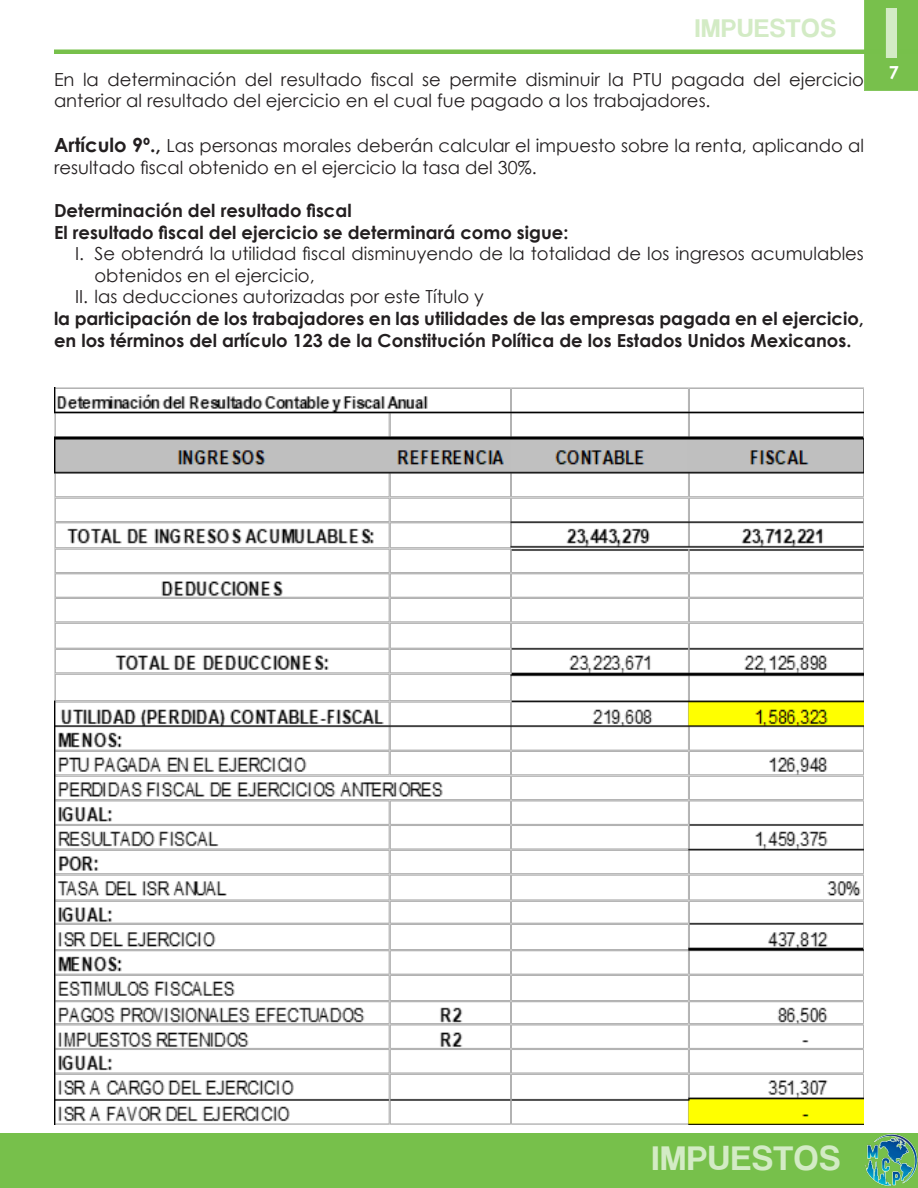
<style>
.page{position:relative;width:918px;height:1188px;background:#fff}
.page>*{position:absolute;margin:0;border:0;box-sizing:border-box;transform-origin:0 0}
.t1{font:75px "Coolvetica Rg";color:#d3ebc5}
.t2{font:36px "Coolvetica Rg";letter-spacing:.05em;color:#d3ebc5}
.t3{font:27px "Coolvetica Rg";letter-spacing:.05em;color:#d3ebc5}
.t4{font:18px/21.6px "Century Gothic";color:#231f20}
.t5{font:700 18px/21.6px "Century Gothic";color:#231f20}
.t6{font:700 18px "Century Gothic";color:#fff}
.s1{font-weight:700;font-size:19.5px}
</style>
<div class="page">
<div style="left:0;top:1134px;width:918px;height:54px;background:#77c04b"></div>
<hr style="left:54px;top:50px;width:864px;height:4px;background:#77c04b">
<img style="left:865px;top:1134px;width:53px;height:53px">
<div style="left:865px;top:0;width:53px;height:90px;background:#77c04b"></div>
<img style="left:54px;top:387px;width:810px;height:738px">
<h3 class="t3" style="left:695px;top:12px;width:142px">IMPUESTOS</h3>
<h1 class="t1" style="left:884px;top:-11px;width:16px">I</h1>
<p class="t6" style="left:889px;top:59px;width:12px">7</p>
<p class="t4" style="left:54px;top:68px;width:812px">En la determinación del resultado fiscal se permite disminuir la PTU pagada del ejercicio anterior al resultado del ejercicio en el cual fue pagado a los trabajadores.</p>
<p class="t4" style="left:54px;top:135px;width:811px"><span class="s1">Artículo 9º.,</span> Las personas morales deberán calcular el impuesto sobre la renta, aplicando al resultado fiscal obtenido en el ejercicio la tasa del 30%.</p>
<p class="t5" style="left:54px;top:199px;width:299px">Determinación del resultado fiscal</p>
<p class="t5" style="left:54px;top:220px;width:516px">El resultado fiscal del ejercicio se determinará como sigue:</p>
<p class="t4" style="left:94px;top:243px;width:771px;text-indent:-20px">I. Se obtendrá la utilidad fiscal disminuyendo de la totalidad de los ingresos acumulables obtenidos en el ejercicio,</p>
<p class="t4" style="left:75px;top:286px;width:410px">II. las deducciones autorizadas por este Título y</p>
<p class="t5" style="left:54px;top:307px;width:812px">la participación de los trabajadores en las utilidades de las empresas pagada en el ejercicio, en los términos del artículo 123 de la Constitución Política de los Estados Unidos Mexicanos.</p>
<h2 class="t2" style="left:652px;top:1137px;width:189px">IMPUESTOS</h2>
</div>
